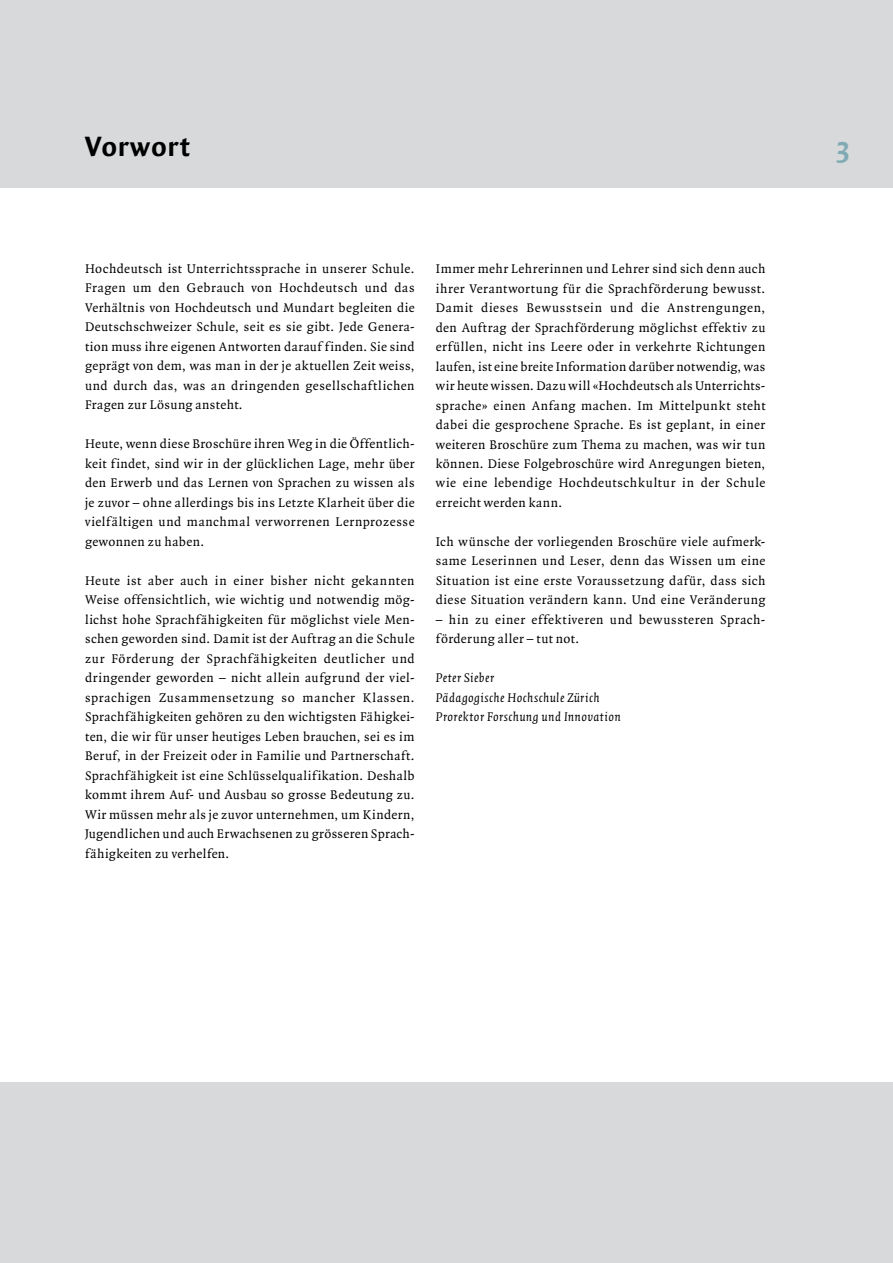
<style>
.page{position:relative;width:893px;height:1263px;background:#d7d9da}
.page>*{position:absolute;margin:0;border:0;box-sizing:border-box;transform-origin:0 0}
.t1{font:700 30px "Quadraat Sans";letter-spacing:.02em;color:#000}
.t2{font:700 30px "Quadraat Sans";color:#80aab3}
.t3{font:13.5px/19.5px "Quadraat";letter-spacing:.035em;color:#000;text-align:justify}
.t4{font:italic 13.5px/19.5px "Quadraat";letter-spacing:.035em;color:#000}
</style>
<div class="page">
<div style="left:0;top:189px;width:893px;height:893px;background:#fff"></div>
<h1 class="t1" style="left:85px;top:129px;width:107px">Vorwort</h1>
<h1 class="t2" style="left:835px;top:129px;width:16px">3</h1>
<p class="t3" style="left:85px;top:259px;width:331px">Hochdeutsch ist Unterrichtssprache in unserer Schule.<br>Fragen um den Gebrauch von Hochdeutsch und das Verhältnis von Hochdeutsch und Mundart begleiten die Deutschschweizer Schule, seit es sie gibt. Jede Genera&shy;tion muss ihre eigenen Antworten darauf finden. Sie sind geprägt von dem, was man in der je aktuellen Zeit weiss, und durch das, was an dringenden gesellschaftlichen Fragen zur Lösung ansteht.</p>
<p class="t3" style="left:85px;top:435px;width:331px">Heute, wenn diese Broschüre ihren Weg in die Öffentlich&shy;keit findet, sind wir in der glücklichen Lage, mehr über den Erwerb und das Lernen von Sprachen zu wissen als je zuvor – ohne allerdings bis ins Letzte Klarheit über die vielfältigen und manchmal verworrenen Lernprozesse gewonnen zu haben.</p>
<p class="t3" style="left:85px;top:571px;width:331px">Heute ist aber auch in einer bisher nicht gekannten Weise offensichtlich, wie wichtig und notwendig mög&shy;lichst hohe Sprachfähigkeiten für möglichst viele Men&shy;schen geworden sind. Damit ist der Auftrag an die Schule zur Förderung der Sprachfähigkeiten deutlicher und dringender geworden – nicht allein aufgrund der viel&shy;sprachigen Zusammensetzung so mancher Klassen.<br>Sprachfähigkeiten gehören zu den wichtigsten Fähigkei&shy;ten, die wir für unser heutiges Leben brauchen, sei es im Beruf, in der Freizeit oder in Familie und Partnerschaft.<br>Sprachfähigkeit ist eine Schlüsselqualifikation. Deshalb kommt ihrem Auf- und Ausbau so grosse Bedeutung zu.<br>Wir müssen mehr als je zuvor unternehmen, um Kindern, Jugendlichen und auch Erwachsenen zu grösseren Sprach&shy;fähigkeiten zu verhelfen.</p>
<p class="t3" style="left:436px;top:259px;width:331px">Immer mehr Lehrerinnen und Lehrer sind sich denn auch ihrer Verantwortung für die Sprachförderung bewusst.<br>Damit dieses Bewusstsein und die Anstrengungen, den Auftrag der Sprachförderung möglichst effektiv zu erfüllen, nicht ins Leere oder in verkehrte Richtungen laufen, ist eine breite Information darüber notwendig, was wir heute wissen. Dazu will «Hochdeutsch als Unterrichts&shy;sprache» einen Anfang machen. Im Mittelpunkt steht dabei die gesprochene Sprache. Es ist geplant, in einer weiteren Broschüre zum Thema zu machen, was wir tun können. Diese Folgebroschüre wird Anregungen bieten, wie eine lebendige Hochdeutschkultur in der Schule erreicht werden kann.</p>
<p class="t3" style="left:436px;top:532px;width:331px">Ich wünsche der vorliegenden Broschüre viele aufmerk&shy;same Leserinnen und Leser, denn das Wissen um eine Situation ist eine erste Voraussetzung dafür, dass sich diese Situation verändern kann. Und eine Veränderung</p>
<p class="t3" style="left:436px;top:610px;width:331px">– hin zu einer effektiveren und bewussteren Sprach&shy;förderung aller – tut not.</p>
<p class="t4" style="left:436px;top:669px;width:186px">Peter Sieber<br>Pädagogische Hochschule Zürich<br>Prorektor Forschung und Innovation</p>
</div>
